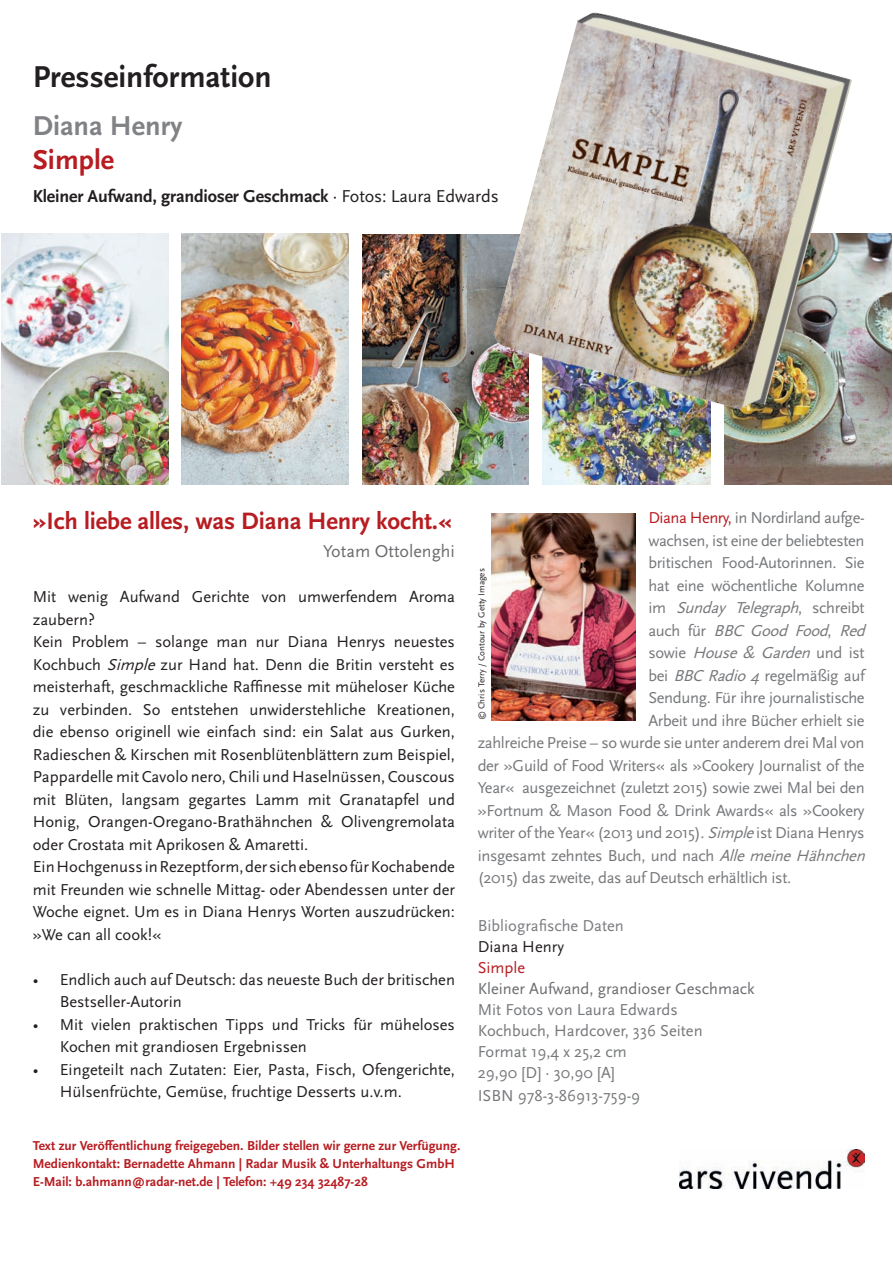
<style>
.page{position:relative;width:893px;height:1263px;background:#fff}
.page>*{position:absolute;margin:0;border:0;box-sizing:border-box;transform-origin:0 0}
.t1{font:700 31.5px "Scala Sans";color:#231f20}
.t2{font:700 28.5px "Scala Sans";color:#808285}
.t3{font:700 28.5px "Scala Sans";color:#b71c21}
.t4{font:700 24.75px "Scala Sans";letter-spacing:-.005em;color:#b71c21}
.t5{font:700 18px "Scala Sans";letter-spacing:-.01em;color:#231f20}
.t6{font:18px "Scala Sans";color:#6c6d70}
.t7{font:16.5px/22.5px "Scala Sans";color:#231f20}
.t8{font:16.5px "Scala Sans";letter-spacing:-.02em;color:#76787b}
.t9{font:16.5px "Scala Sans";color:#76787b}
.t10{font:italic 16.5px "Scala Sans";color:#76787b}
.t11{font:16.5px "Scala Sans";color:#6c6d70}
.t12{font:16.5px "Scala Sans";color:#7a7c7f}
.t13{font:16.5px "Scala Sans";color:#b71c21}
.t14{font:700 13.5px "Scala Sans";color:#b71c21}
.t15{font:9px "Scala Sans";color:#231f20}
.s1{font-weight:400}
.s2{font-style:italic}
.s3{color:#b71c21}
.s4{font-style:normal}
</style>
<div class="page">
<img style="left:679px;top:1149px;width:186px;height:39px">
<img style="left:363px;top:235px;width:166px;height:249px">
<img style="left:181px;top:234px;width:168px;height:251px">
<img style="left:2px;top:234px;width:167px;height:251px">
<img style="left:543px;top:425px;width:167px;height:60px">
<img style="left:724px;top:234px;width:167px;height:251px">
<img style="left:489px;top:12px;width:364px;height:413px">
<img style="left:491px;top:513px;width:145px;height:207px">
<p class="t1" style="left:33px;top:60px;width:240px">Presseinformation</p>
<p class="t2" style="left:33px;top:110px;width:151px">Diana Henry</p>
<p class="t3" style="left:33px;top:144px;width:83px">Simple</p>
<p class="t5" style="left:33px;top:186px;width:467px">Kleiner Aufwand, grandioser Geschmack <span class="s1">· Fotos: Laura Edwards</span></p>
<p class="t4" style="left:33px;top:507px;width:421px">»Ich liebe alles, was Diana Henry kocht.«</p>
<p class="t6" style="left:323px;top:541px;width:133px">Yotam Ottolenghi</p>
<p class="t7" style="left:33px;top:586px;width:424px">Mit wenig Aufwand Gerichte von umwerfendem Aroma zaubern?</p>
<p class="t7" style="left:33px;top:631px;width:424px;text-align:justify">Kein Problem – solange man nur Diana Henrys neuestes Kochbuch <span class="s2">Simple</span> zur Hand hat. Denn die Britin versteht es meisterhaft, geschmackliche Raffinesse mit müheloser Küche zu verbinden. So entstehen unwiderstehliche Kreationen, die ebenso originell wie einfach sind: ein Salat aus Gurken, Radieschen &amp; Kirschen mit Rosenblütenblättern zum Beispiel, Pappardelle mit Cavolo nero, Chili und Haselnüssen, Couscous mit Blüten, langsam gegartes Lamm mit Granatapfel und Honig, Orangen-Oregano-Brathähnchen &amp; Olivengremolata oder Crostata mit Aprikosen &amp; Amaretti.</p>
<p class="t7" style="left:33px;top:856px;width:424px;text-align:justify">Ein Hochgenuss in Rezeptform, der sich ebenso für Kochabende mit Freunden wie schnelle Mittag- oder Abendessen unter der Woche eignet. Um es in Diana Henrys Worten auszudrücken: »We can all cook!«</p>
<p class="t7" style="left:60px;top:968px;width:397px;text-indent:-27px">• Endlich auch auf Deutsch: das neueste Buch der britischen<br>Bestseller-Autorin</p>
<p class="t7" style="left:60px;top:1013px;width:397px;text-indent:-27px">• Mit vielen praktischen Tipps und Tricks für müheloses<br>Kochen mit grandiosen Ergebnissen</p>
<p class="t7" style="left:60px;top:1058px;width:397px;text-indent:-27px">• Eingeteilt nach Zutaten: Eier, Pasta, Fisch, Ofengerichte,<br>Hülsenfrüchte, Gemüse, fruchtige Desserts u.v.m.</p>
<p class="t14" style="left:33px;top:1139px;width:429px">Text zur Veröffentlichung freigegeben. Bilder stellen wir gerne zur Verfügung.</p>
<p class="t14" style="left:33px;top:1157px;width:423px">Medienkontakt: Bernadette Ahmann | Radar Musik &amp; Unterhaltungs GmbH</p>
<p class="t14" style="left:33px;top:1175px;width:337px">E-Mail: b.ahmann@radar-net.de | Telefon: +49 234 32487-28</p>
<p class="t8" style="left:648px;top:509px;width:218px"><span class="s3">Diana Henry,</span> in Nordirland aufge-</p>
<p class="t8" style="left:648px;top:531px;width:218px">wachsen, ist eine der beliebtesten</p>
<p class="t8" style="left:648px;top:554px;width:218px">britischen Food-Autorinnen. Sie</p>
<p class="t8" style="left:648px;top:576px;width:218px">hat eine wöchentliche Kolumne</p>
<p class="t10" style="left:648px;top:599px;width:218px"><span class="s4">i m</span> Sunday Telegraph<span class="s4">, s c h r e i b t</span></p>
<p class="t10" style="left:648px;top:621px;width:223px"><span class="s4">a u c h fü r</span> BBC Good Food<span class="s4">,</span> Red</p>
<p class="t10" style="left:648px;top:644px;width:218px"><span class="s4">s o w i e</span> House &amp; Garden <span class="s4">u n d i s t</span></p>
<p class="t8" style="left:648px;top:666px;width:218px">bei <span class="s2">BBCRadio4</span>regelmäßig auf</p>
<p class="t8" style="left:648px;top:689px;width:218px">Sendung. Für ihre journalistische</p>
<p class="t8" style="left:648px;top:711px;width:218px">Arbeit und ihre Bücher erhielt sie</p>
<p class="t8" style="left:478px;top:734px;width:388px">zahlreiche Preise – so wurde sie unter anderem drei Mal von</p>
<p class="t8" style="left:478px;top:756px;width:388px">der »Guild of Food Writers« als »Cookery Journalist of the</p>
<p class="t8" style="left:478px;top:779px;width:388px">Year« ausgezeichnet (zuletzt 2015) sowie zwei Mal bei den</p>
<p class="t8" style="left:478px;top:801px;width:388px">»Fortnum &amp; Mason Food &amp; Drink Awards« als »Cookery</p>
<p class="t8" style="left:478px;top:824px;width:388px">writer of the Year« (2013 und 2015). <span class="s2">Simple</span>ist Diana Henrys</p>
<p class="t8" style="left:478px;top:846px;width:393px">insgesamt zehntes Buch, und nach <span class="s2">AllemeineHähnchen</span></p>
<p class="t8" style="left:478px;top:869px;width:315px">(2015) das zweite, das auf Deutsch erhältlich ist.</p>
<p class="t12" style="left:478px;top:917px;width:148px">Bibliografische Daten</p>
<p class="t7" style="left:478px;top:936px;width:88px">Diana Henry</p>
<p class="t13" style="left:478px;top:959px;width:49px">Simple</p>
<p class="t11" style="left:478px;top:980px;width:278px">Kleiner Aufwand, grandioser Geschmack</p>
<p class="t9" style="left:478px;top:1001px;width:202px">Mit Fotos von Laura Edwards</p>
<p class="t9" style="left:478px;top:1022px;width:226px">Kochbuch, Hardcover, 336 Seiten</p>
<p class="t9" style="left:478px;top:1043px;width:151px">Format 19,4 x 25,2 cm</p>
<p class="t8" style="left:478px;top:1064px;width:139px">29,90 [D] · 30,90 [A]</p>
<p class="t9" style="left:478px;top:1086px;width:164px">ISBN 978-3-86913-759-9</p>
<p class="t15" style="left:477px;top:720px;width:153px;rotate:-90deg">© Chris Terry / Contour by Getty Images</p>
</div>
